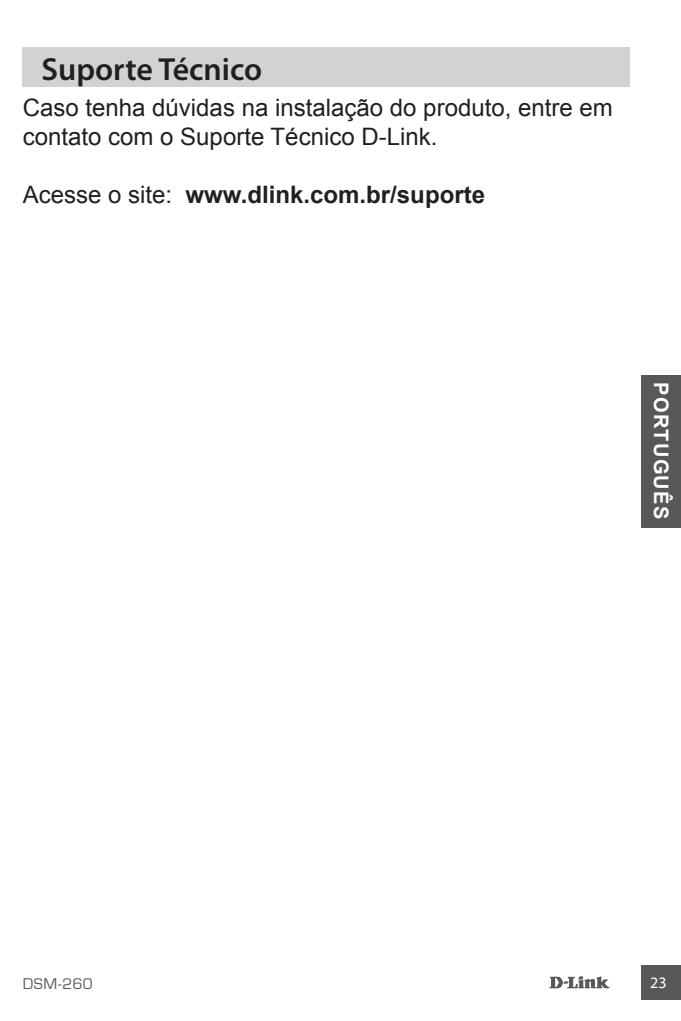
<style>
.page{position:relative;width:681px;height:1021px;background:#fff}
.page>*{position:absolute;margin:0;border:0;box-sizing:border-box;transform-origin:0 0}
.t1{font:600 32px "Myriad Pro";color:#231f20}
.t2{font:24px/28.8px "Arial";color:#231f20}
.t3{font:700 24px "Arial";color:#231f20}
.t4{font:700 20px "Arial";letter-spacing:.06em;color:#fff}
.t5{font:16px "Eurostile";color:#57585a}
.t6{font:16px "Myriad Pro";color:#fff}
.s1{font-weight:400}
</style>
<div class="page">
<svg style="left:549px;top:976px;width:60px;height:12px"></svg>
<div style="left:641px;top:965px;width:39px;height:34px;background:#57585a"></div>
<div style="left:641px;top:375px;width:39px;height:152px;background:#57585a"></div>
<div style="left:23px;top:47px;width:606px;height:39px;background:#d1d2d4"></div>
<h1 class="t1" style="left:42px;top:48px;width:222px">Suporte Técnico</h1>
<p class="t2" style="left:23px;top:94px;width:591px">Caso tenha dúvidas na instalação do produto, entre em contato com o Suporte Técnico D-Link.</p>
<p class="t3" style="left:23px;top:178px;width:463px"><span class="s1">Acesse o site:</span> www.dlink.com.br/suporte</p>
<p class="t4" style="left:674px;top:382px;width:138px;rotate:90deg">PORTUGUÊS</p>
<p class="t5" style="left:23px;top:974px;width:72px">DSM-260</p>
<p class="t6" style="left:650px;top:972px;width:18px">23</p>
</div>
